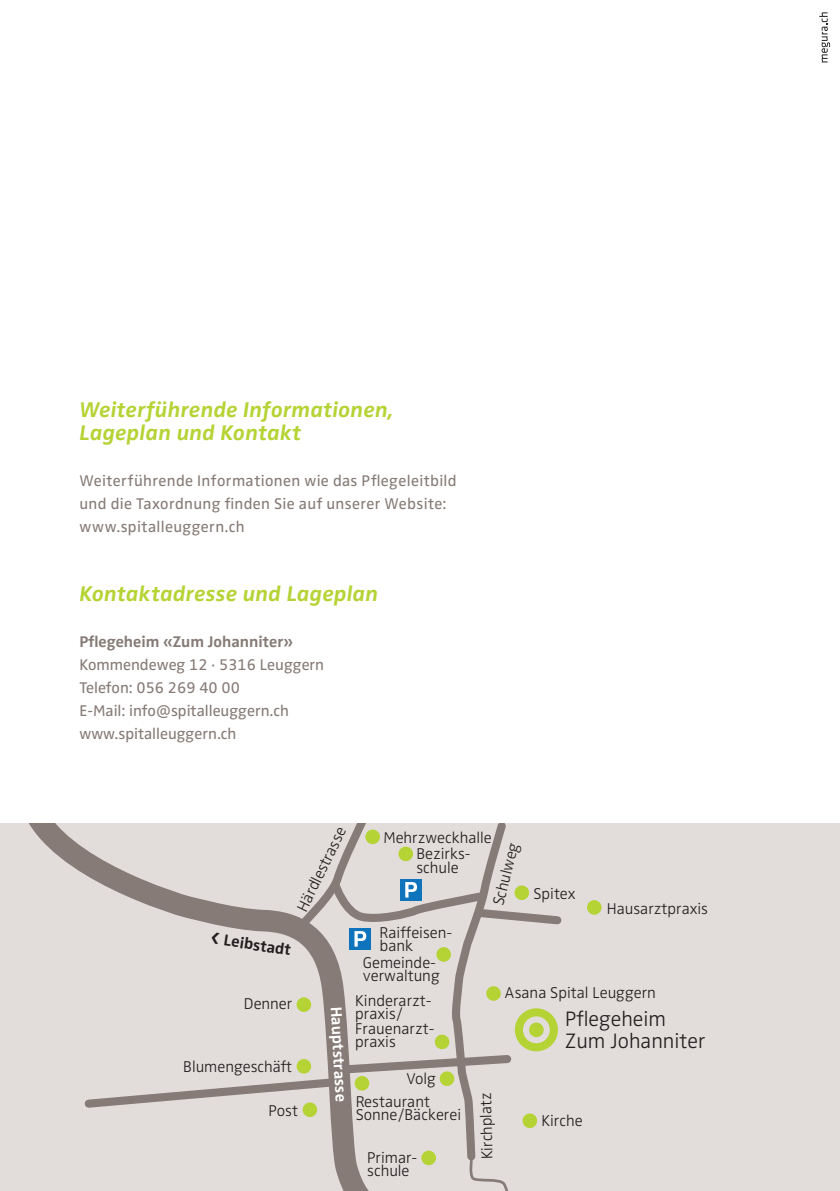
<style>
.page{position:relative;width:840px;height:1191px;background:#fff}
.page>*{position:absolute;margin:0;border:0;box-sizing:border-box;transform-origin:0 0}
.t1{font:italic 700 22px/23px "Zwo OT";letter-spacing:.01em;color:#b5d334}
.t2{font:300 21.6px/21.6px "Zwo OT";color:#231f20}
.t3{font:300 16.2px/13.4px "Zwo OT";color:#231f20}
.t4{font:700 16.2px "Zwo OT";color:#fff}
.t5{font:700 16.2px "Zwo OT";color:#231f20}
.t6{font:16px/23px "Zwo OT";letter-spacing:.015em;color:#867b76}
.t7{font:700 16px "Zwo OT";color:#867b76}
</style>
<div class="page">
<div style="left:0;top:823px;width:839px;height:368px;background:#e2dddb"></div>
<svg style="left:29px;top:823px;width:573px;height:92px"></svg>
<div style="left:586px;top:900px;width:15px;height:14px;background:#b5d334;border-radius:50%"></div>
<svg style="left:819px;top:12px;width:10px;height:50px"></svg>
<svg style="left:80px;top:823px;width:486px;height:368px"></svg>
<h1 class="t1" style="left:79px;top:399px;width:315px">Weiterführende Informationen,<br>Lageplan und Kontakt</h1>
<p class="t6" style="left:79px;top:470px;width:378px">Weiterführende Informationen wie das Pflegeleitbild und die Taxordnung finden Sie auf unserer Website: www.spitalleuggern.ch</p>
<h1 class="t1" style="left:79px;top:583px;width:300px">Kontaktadresse und Lageplan</h1>
<p class="t7" style="left:79px;top:632px;width:215px">Pflegeheim «Zum Johanniter»</p>
<p class="t6" style="left:79px;top:654px;width:246px">Kommendeweg 12 · 5316 Leuggern<br>Telefon: 056 269 40 00<br>E-Mail: info@spitalleuggern.ch www.spitalleuggern.ch</p>
<p class="t3" style="left:295px;top:907px;width:93px;rotate:-64deg">Härdlestrasse</p>
<p class="t5" style="left:225px;top:930px;width:69px;rotate:8deg">Leibstadt</p>
<p class="t3" style="left:383px;top:830px;width:110px">Mehrzweckhalle</p>
<p class="t3" style="left:491px;top:903px;width:66px;rotate:-76deg">Schulweg</p>
<p class="t3" style="left:416px;top:847px;width:56px">Bezirks&shy;schule</p>
<p class="t3" style="left:379px;top:926px;width:74px">Raiffeisen&shy;bank</p>
<p class="t3" style="left:362px;top:956px;width:78px">Gemeinde&shy;verwaltung</p>
<p class="t3" style="left:533px;top:887px;width:44px">Spitex</p>
<p class="t3" style="left:606px;top:902px;width:103px">Hausarztpraxis</p>
<p class="t3" style="left:244px;top:997px;width:50px">Denner</p>
<p class="t3" style="left:183px;top:1060px;width:110px">Blumengeschäft</p>
<p class="t3" style="left:268px;top:1104px;width:31px">Post</p>
<p class="t4" style="left:345px;top:1006px;width:97px;rotate:87deg">Hauptstrasse</p>
<p class="t3" style="left:355px;top:993px;width:81px;line-height:14px">Kinderarzt&shy;praxis/<br>Frauenarzt&shy;praxis</p>
<p class="t3" style="left:406px;top:1072px;width:31px">Volg</p>
<p class="t3" style="left:355px;top:1095px;width:107px">Restaurant<br>Sonne/Bäckerei</p>
<p class="t3" style="left:367px;top:1151px;width:52px">Primar&shy;schule</p>
<p class="t3" style="left:504px;top:986px;width:153px">Asana Spital Leuggern</p>
<h2 class="t2" style="left:565px;top:1008px;width:141px">Pflegeheim<br>Zum Johanniter</h2>
<p class="t3" style="left:480px;top:1159px;width:69px;rotate:-91deg">Kirchplatz</p>
<p class="t3" style="left:541px;top:1114px;width:43px">Kirche</p>
</div>
